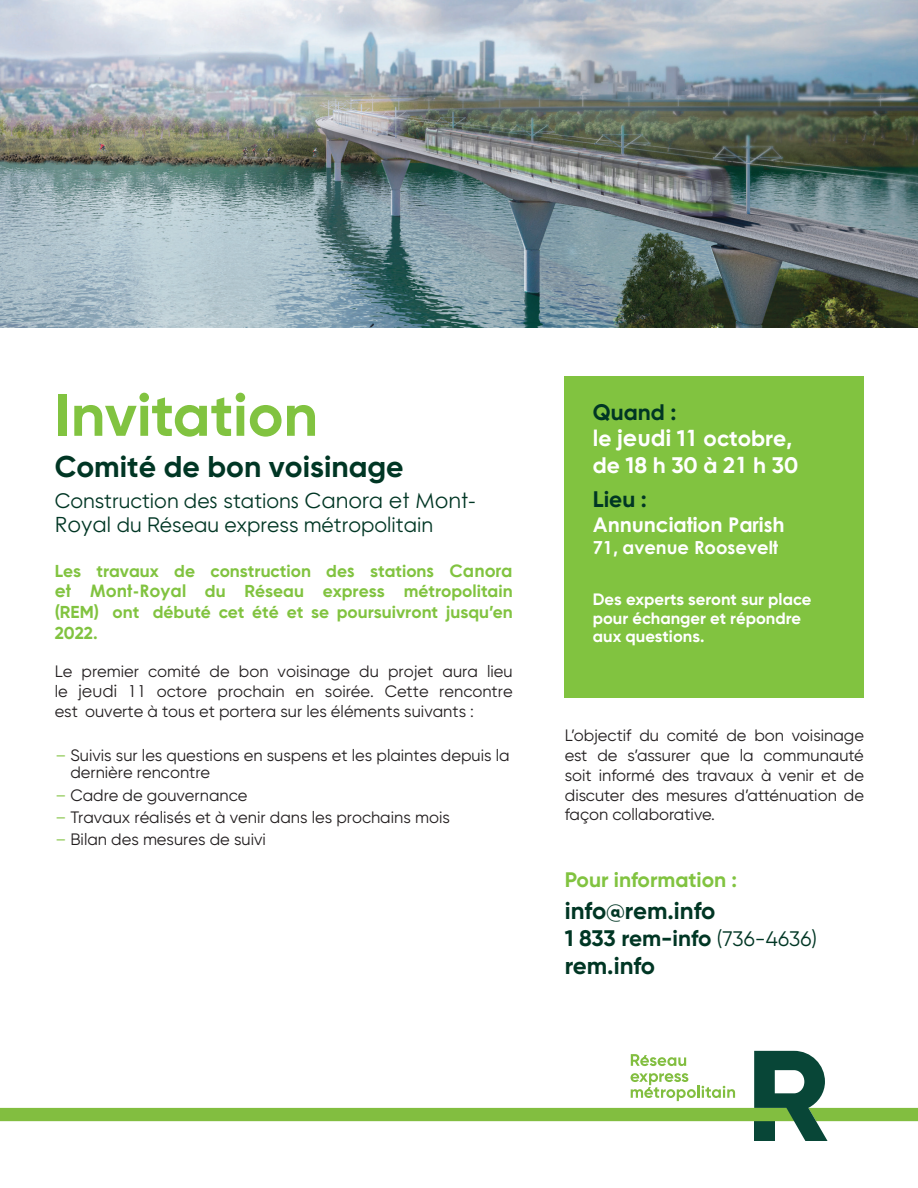
<style>
.page{position:relative;width:918px;height:1188px;background:#fff}
.page>*{position:absolute;margin:0;border:0;box-sizing:border-box;transform-origin:0 0}
.t1{font:700 60px "Gilroy";color:#81c340}
.t2{font:700 30px "Gilroy";color:#003624}
.t3{font:700 24px "Gilroy";color:#003624}
.t4{font:700 22.5px/26.7px "Gilroy";color:#fff}
.t5{font:700 22.5px "Gilroy";color:#003624}
.t6{font:21px/24px "Gilroy";color:#003624}
.t7{font:700 21px "Gilroy";color:#81c340}
.t8{font:700 20.25px "Century Gothic";letter-spacing:-.005em;color:#fff}
.t9{font:700 18px "Century Gothic";color:#fff}
.t10{font:700 17.25px/20.7px "Gilroy";color:#81c340;text-align:justify}
.t11{font:16.5px/19.8px "Gilroy";color:#231f20;text-align:justify}
.t12{font:700 16.5px/18.8px "Gilroy";color:#fff}
.s1{font-family:"Century Gothic"}
.s2{color:#81c340}
.s3{color:#003624}
.s4{font-family:"Gilroy"}
.s5{font-weight:400;font-size:21px}
</style>
<div class="page">
<div style="left:565px;top:376px;width:299px;height:322px;background:#81c340"></div>
<svg style="left:0;top:1051px;width:918px;height:90px"></svg>
<img style="left:0;top:0;width:918px;height:327px">
<h1 class="t1" style="left:55px;top:377px;width:265px">Invitation</h1>
<h2 class="t2" style="left:55px;top:448px;width:351px">Comité de bon voisinage</h2>
<p class="t6" style="left:55px;top:488px;width:422px">Construction de<span class="s1">s</span> station<span class="s1">s Canora et Mont-<br>Royal</span> du Réseau express métropolitain</p>
<p class="t10" style="left:55px;top:560px;width:459px">Les travaux de construction de<span class="s1">s</span> station<span class="s1">s Canora et Mont-Royal</span> du Réseau express métropolitain (REM) ont débuté cet été et se poursuivront jusqu’en 2022.</p>
<p class="t11" style="left:55px;top:661px;width:459px">Le premier comité de bon voisinage du projet aura lieu le <span class="s1">jeudi 11</span> octore prochain en soirée. Cette rencontre est ouverte à tous et portera sur les éléments suivants :</p>
<p class="t11" style="left:70px;top:746px;width:441px;line-height:17.4px;text-indent:-15px"><span class="s2">–</span> Suivis sur les questions en suspens et les plaintes depuis la dernière rencontre</p>
<p class="t11" style="left:55px;top:785px;width:194px"><span class="s2">–</span> Cadre de gouvernance</p>
<p class="t11" style="left:55px;top:807px;width:396px"><span class="s2">–</span> Travaux réalisés et à venir dans les prochains mois</p>
<p class="t11" style="left:55px;top:829px;width:212px"><span class="s2">–</span> Bilan des mesures de suivi</p>
<h3 class="t4" style="left:593px;top:398px;width:207px"><span class="s3">Quand :<br></span>le <span class="s1">jeudi</span> 1<span class="s1">1</span> octobre, de 18 h 30 à 2<span class="s1">1</span> h 30</h3>
<h3 class="t5" style="left:593px;top:485px;width:56px">Lieu :</h3>
<p class="t8" style="left:593px;top:509px;width:193px">Annunciation Parish</p>
<p class="t9" style="left:593px;top:534px;width:187px">71<span class="s4">,</span> avenue Roosevelt</p>
<p class="t12" style="left:593px;top:590px;width:220px">Des experts seront sur place pour échanger et répondre aux questions.</p>
<p class="t11" style="left:565px;top:725px;width:301px">L’objectif du comité de bon voisinage est de s’assurer que la communauté soit informé des travaux à venir et de discuter des mesures d’atténuation de façon collaborative.</p>
<p class="t7" style="left:565px;top:867px;width:174px">Pour information :</p>
<h3 class="t3" style="left:565px;top:895px;width:152px">info@rem.info</h3>
<h3 class="t5" style="left:565px;top:924px;width:254px">1 833 rem-info <span class="s5">(736-4636)</span></h3>
<h3 class="t3" style="left:565px;top:951px;width:92px">rem.info</h3>
</div>
